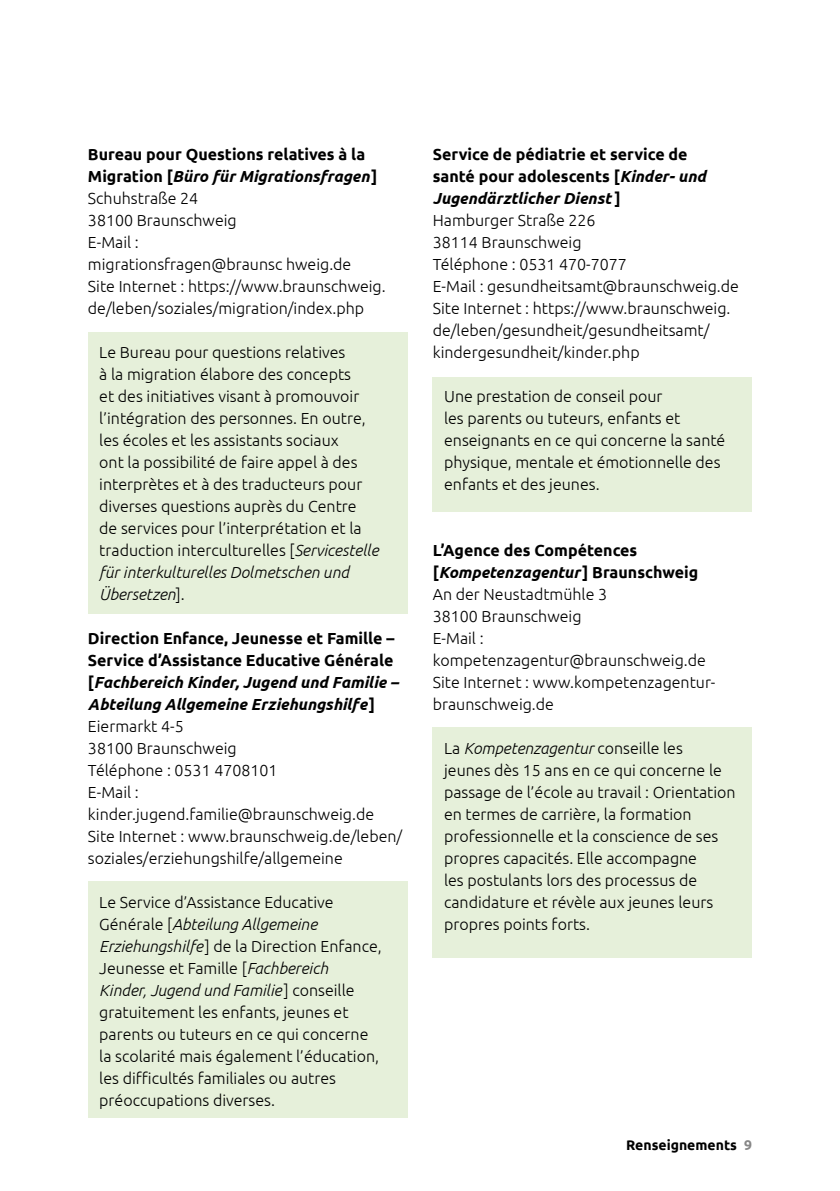
<style>
.page{position:relative;width:840px;height:1191px;background:#fff}
.page>*{position:absolute;margin:0;border:0;box-sizing:border-box;transform-origin:0 0}
.Copytext{font:300 16px/22px "Ubuntu";color:#000}
.Copytext-2{font:700 16px/22px "Ubuntu";color:#000}
.Copytext-3{font:italic 700 16px/22px "Ubuntu";color:#000}
.t1{font:700 14px "Ubuntu";color:#000}
.s1{font-style:italic}
.s2{font-style:normal}
.s3{color:#878787}
</style>
<div class="page">
<div style="left:88px;top:332px;width:319px;height:282px;background:#e6f0da"></div>
<div style="left:88px;top:881px;width:319px;height:237px;background:#e6f0da"></div>
<div style="left:432px;top:376px;width:319px;height:135px;background:#e6f0da"></div>
<div style="left:432px;top:727px;width:319px;height:231px;background:#e6f0da"></div>
<p class="Copytext-2" style="left:88px;top:143px;width:291px">Bureau pour Questions relatives à la<br>Migration [<span class="s1">Büro für Migrationsfragen</span>]</p>
<p class="Copytext" style="left:88px;top:187px;width:112px">Schuhstraße 24</p>
<p class="Copytext" style="left:88px;top:209px;width:150px">38100 Braunschweig</p>
<p class="Copytext" style="left:88px;top:231px;width:52px">E-Mail :</p>
<p class="Copytext" style="left:88px;top:253px;width:265px">migrationsfragen@braunsc hweig.de</p>
<p class="Copytext" style="left:88px;top:275px;width:299px">Site Internet : https://www.braunschweig. de/leben/soziales/migration/index.php</p>
<p class="Copytext" style="left:99px;top:341px;width:280px">Le Bureau pour questions relatives<br>à la migration élabore des concepts<br>et des initiatives visant à promouvoir l’intégration des personnes. En outre, les écoles et les assistants sociaux<br>ont la possibilité de faire appel à des interprètes et à des traducteurs pour diverses questions auprès du Centre de services pour l’interprétation et la traduction interculturelles [<span class="s1">Servicestelle für interkulturelles Dolmetschen und Übersetzen</span>].</p>
<p class="Copytext-2" style="left:88px;top:627px;width:308px">Direction Enfance, Jeunesse et Famille –<br>Service d’Assistance Educative Générale</p>
<p class="Copytext-3" style="left:88px;top:671px;width:312px"><span class="s2">[</span>Fachbereich Kinder, Jugend und Familie –<br>Abteilung Allgemeine Erziehungshilfe<span class="s2">]</span></p>
<p class="Copytext" style="left:88px;top:715px;width:97px">Eiermarkt 4-5</p>
<p class="Copytext" style="left:88px;top:737px;width:150px">38100 Braunschweig</p>
<p class="Copytext" style="left:88px;top:759px;width:191px">Téléphone : 0531 4708101</p>
<p class="Copytext" style="left:88px;top:781px;width:52px">E-Mail :</p>
<p class="Copytext" style="left:88px;top:803px;width:287px">kinder.jugend.familie@braunschweig.de</p>
<p class="Copytext" style="left:88px;top:825px;width:315px">Site Internet : www.braunschweig.de/leben/ soziales/erziehungshilfe/allgemeine</p>
<p class="Copytext" style="left:99px;top:891px;width:284px">Le Service d’Assistance Educative Générale [<span class="s1">Abteilung Allgemeine Erziehungshilfe</span> ] de la Direction Enfance, Jeunesse et Famille [<span class="s1">Fachbereich<br>Kinder, Jugend und Familie</span> ] conseille gratuitement les enfants, jeunes et parents ou tuteurs en ce qui concerne la scolarité mais également l’éducation, les difficultés familiales ou autres préoccupations diverses.</p>
<p class="Copytext-2" style="left:432px;top:143px;width:274px">Service de pédiatrie et service de santé pour adolescents [<span class="s1">Kinder- und<br>Jugendärztlicher Dienst</span> ]</p>
<p class="Copytext" style="left:432px;top:209px;width:164px">Hamburger Straße 226</p>
<p class="Copytext" style="left:432px;top:231px;width:150px">38114 Braunschweig</p>
<p class="Copytext" style="left:432px;top:253px;width:195px">Téléphone : 0531 470-7077</p>
<p class="Copytext" style="left:432px;top:275px;width:307px">E-Mail : gesundheitsamt@braunschweig.de</p>
<p class="Copytext" style="left:432px;top:297px;width:299px">Site Internet : https://www.braunschweig. de/leben/gesundheit/gesundheitsamt/ kindergesundheit/kinder.php</p>
<p class="Copytext" style="left:444px;top:385px;width:282px">Une prestation de conseil pour<br>les parents ou tuteurs, enfants et enseignants en ce qui concerne la santé physique, mentale et émotionnelle des enfants et des jeunes.</p>
<p class="Copytext-2" style="left:432px;top:539px;width:267px">L’Agence des Compétences [<span class="s1">Kompetenzagentur</span> ] Braunschweig</p>
<p class="Copytext" style="left:432px;top:583px;width:176px">An der Neustadtmühle 3</p>
<p class="Copytext" style="left:432px;top:605px;width:150px">38100 Braunschweig</p>
<p class="Copytext" style="left:432px;top:627px;width:52px">E-Mail :</p>
<p class="Copytext" style="left:432px;top:649px;width:274px">kompetenzagentur@braunschweig.de</p>
<p class="Copytext" style="left:432px;top:671px;width:284px">Site Internet : www.kompetenzagentur-</p>
<p class="Copytext" style="left:432px;top:693px;width:123px">braunschweig.de</p>
<p class="Copytext" style="left:444px;top:737px;width:293px">La <span class="s1">Kompetenzagentur</span> conseille les<br>jeunes dès 15 ans en ce qui concerne le passage de l’école au travail : Orientation en termes de carrière, la formation professionnelle et la conscience de ses propres capacités. Elle accompagne<br>les postulants lors des processus de candidature et révèle aux jeunes leurs propres points forts.</p>
<p class="t1" style="left:626px;top:1137px;width:127px">Renseignements <span class="s3">9</span></p>
</div>
